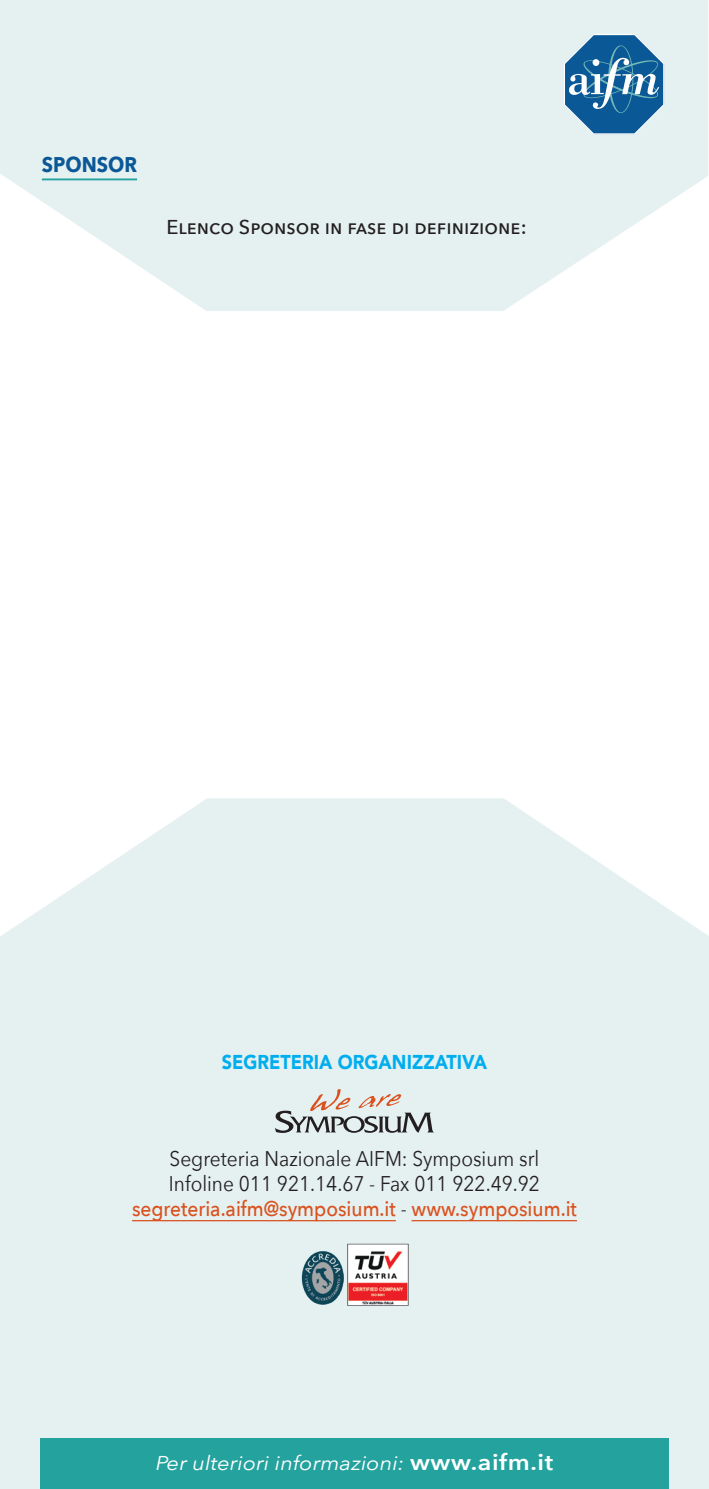
<style>
.page{position:relative;width:709px;height:1489px;background:#fff}
.page>*{position:absolute;margin:0;border:0;box-sizing:border-box;transform-origin:0 0}
.t1{font:21.25px/25px "Avenir Next";color:#231f20;text-align:center;scale:.9 1}
.t2{font:700 21.25px "Avenir Next";color:#0b5897;scale:.9 1}
.t3{font:italic 20px "Avenir Next";color:#fff;scale:1.1 1}
.t4{font:500 20px "Avenir Next";color:#231f20}
.t5{font:900 20px "Avenir";color:#00aeef;scale:.9 1}
.s1{font-weight:500;color:#da511d}
.s2{font-weight:600;font-style:normal;font-size:22.5px}
</style>
<div class="page">
<svg style="left:0;top:0;width:708px;height:311px;background:#e8f1f1"></svg>
<div style="left:0;top:798px;width:709px;height:690px;background:#e5f0f0"></div>
<svg style="left:563px;top:34px;width:101px;height:101px;background:#588eb6"></svg>
<div style="left:40px;top:1438px;width:628px;height:50px;background:#24a29e"></div>
<hr style="left:132px;top:1219px;width:264px;height:2px;background:#da511d">
<hr style="left:411px;top:1219px;width:166px;height:2px;background:#da511d">
<svg style="left:275px;top:1088px;width:159px;height:44px;background:#c6c7c4"></svg>
<hr style="left:42px;top:178px;width:95px;height:2px;background:#24a29e">
<img style="left:298px;top:1237px;width:113px;height:74px">
<p class="t2" style="left:42px;top:146px;width:107px">SPONSOR</p>
<p class="t4" style="left:166px;top:210px;width:362px">Elenco Sponsor in fase di definizione:</p>
<p class="t5" style="left:222px;top:1045px;width:296px">SEGRETERIA ORGANIZZATIVA</p>
<p class="t1" style="left:132px;top:1144px;width:496px">Segreteria Nazionale AIFM: Symposium srl<br>Infoline 011 921.14.67 - Fax 011 922.49.92 <span class="s1">segreteria.aifm@symposium.it</span> - <span class="s1">www.symposium.it</span></p>
<p class="t3" style="left:156px;top:1445px;width:363px">Per ulteriori informazioni: <span class="s2">www.aifm.it</span></p>
</div>
